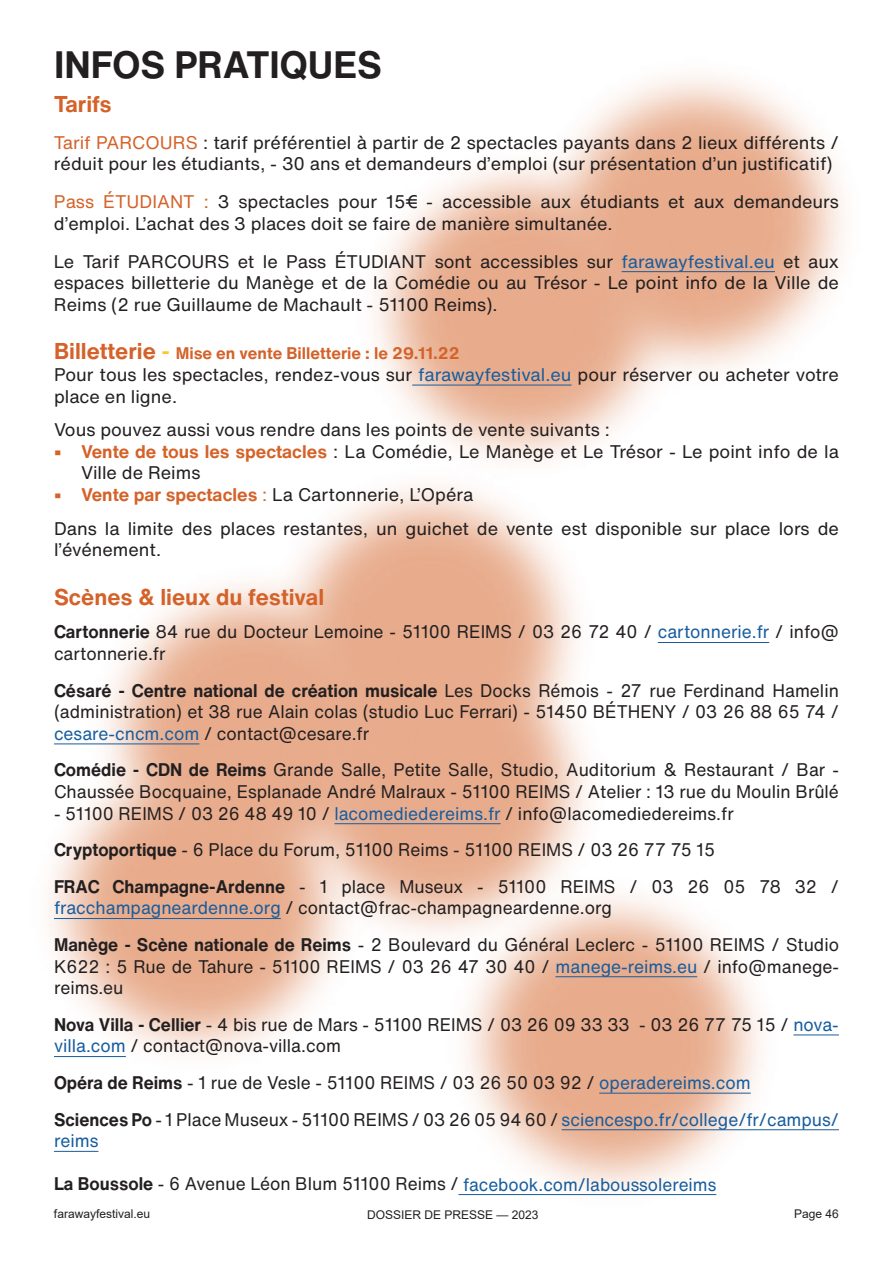
<style>
.page{position:relative;width:893px;height:1263px;background:#fff}
.page>*{position:absolute;margin:0;border:0;box-sizing:border-box;transform-origin:0 0}
.t1{font:700 37.5px "Helvetica Now Text";color:#231f20}
.t2{font:700 22.5px "Helvetica Now Text";color:#d46229}
.t3{font:18px/21.6px "Helvetica Now Text";color:#231f20;scale:.96 1}
.t4{font:18px/21.6px "Helvetica Now Text";color:#231f20}
.t5{font:18px "Helvetica Now Text";color:#175d9e;scale:.95 1}
.t6{font:18px "Helvetica Now Text";color:#175d9e;scale:.96 1}
.t7{font:700 16.5px "Helvetica Now Text";color:#d46229}
.t8{font:12px "Arial";color:#231f20}
.s1{color:#d46229}
.s2{color:#175d9e}
.s3{font-size:22.5px}
.s4{font-size:22.5px;color:#fec927}
.s5{font-weight:700;color:#d46229}
.s6{font-weight:700}
.s7{font-weight:700;color:#231f20}
.s8{color:#231f20}
</style>
<div class="page">
<img style="left:105px;top:553px;width:325px;height:355px">
<img style="left:49px;top:729px;width:325px;height:329px">
<img style="left:436px;top:865px;width:355px;height:331px">
<hr style="left:622px;top:271px;width:153px;height:1px;background:#175d9e">
<hr style="left:412px;top:385px;width:160px;height:1px;background:#175d9e">
<hr style="left:658px;top:642px;width:111px;height:1px;background:#175d9e">
<hr style="left:54px;top:743px;width:145px;height:1px;background:#175d9e">
<hr style="left:334px;top:823px;width:167px;height:1px;background:#175d9e">
<hr style="left:54px;top:918px;width:227px;height:1px;background:#175d9e">
<hr style="left:555px;top:976px;width:142px;height:1px;background:#175d9e">
<hr style="left:793px;top:1034px;width:46px;height:1px;background:#175d9e">
<hr style="left:54px;top:1056px;width:72px;height:1px;background:#175d9e">
<hr style="left:599px;top:1093px;width:152px;height:1px;background:#175d9e">
<hr style="left:562px;top:1129px;width:277px;height:1px;background:#175d9e">
<hr style="left:54px;top:1151px;width:44px;height:1px;background:#175d9e">
<hr style="left:458px;top:1194px;width:258px;height:1px;background:#175d9e">
<h1 class="t1" style="left:54px;top:37px;width:329px">INFOS PRATIQUES</h1>
<p class="t2" style="left:54px;top:87px;width:59px">Tarifs</p>
<p class="t4" style="left:54px;top:131px;width:786px"><span class="s1">Tarif PARCOURS</span> : tarif préférentiel à partir de 2 spectacles payants dans 2 lieux différents / réduit pour les étudiants, - 30 ans et demandeurs d’emploi (sur présentation d’un justificatif)</p>
<p class="t4" style="left:54px;top:190px;width:786px"><span class="s1">Pass ÉTUDIANT :</span> 3 spectacles pour 15€ - accessible aux étudiants et aux demandeurs d’emploi. L’achat des 3 places doit se faire de manière simultanée.</p>
<p class="t4" style="left:54px;top:250px;width:786px;text-align:justify">Le Tarif PARCOURS et le Pass ÉTUDIANT sont accessibles sur <span class="s2">farawayfestival.eu</span> et aux espaces billetterie du Manège et de la Comédie ou au Trésor - Le point info de la Ville de Reims (2 rue Guillaume de Machault - 51100 Reims).</p>
<p class="t7" style="left:54px;top:341px;width:407px"><span class="s3">Billetterie</span> <span class="s4">-</span> Mise en vente Billetterie : le 29.11.22</p>
<p class="t4" style="left:54px;top:363px;width:786px">Pour tous les spectacles, rendez-vous sur <span class="s2">farawayfestival.eu</span> pour réserver ou acheter votre place en ligne.</p>
<p class="t4" style="left:54px;top:418px;width:557px">Vous pouvez aussi vous rendre dans les points de vente suivants :</p>
<p class="t4" style="left:81px;top:440px;width:759px;text-indent:-27px"><span class="s5">• Vente de tous les spectacles</span> : La Comédie, Le Manège et Le Trésor - Le point info de la<br>Ville de Reims</p>
<p class="t4" style="left:54px;top:477px;width:786px;line-height:33.6px"><span class="s5">• Vente par spectacles</span> <span class="s1">:</span> La Cartonnerie, L’Opéra<br>Dans la limite des places restantes, un guichet de vente est disponible sur place lors de</p>
<p class="t4" style="left:54px;top:539px;width:109px">l’événement.</p>
<p class="t2" style="left:54px;top:580px;width:272px">Scènes &amp; lieux du festival</p>
<p class="t3" style="left:54px;top:621px;width:819px"><span class="s6">Cartonnerie</span> 84 rue du Docteur Lemoine - 51100 REIMS / 03 26 72 40 / <span class="s2">cartonnerie.fr</span> / info@ cartonnerie.fr</p>
<p class="t3" style="left:54px;top:679px;width:819px;text-align:justify"><span class="s6">Césaré - Centre national de création musicale</span> Les Docks Rémois - 27 rue Ferdinand Hamelin (administration) et 38 rue Alain colas (studio Luc Ferrari) - 51450 BÉTHENY / 03 26 88 65 74 / <span class="s2">cesare-cncm.com</span> / contact@cesare.fr</p>
<p class="t3" style="left:54px;top:759px;width:819px"><span class="s6">Comédie - CDN de Reims</span> Grande Salle, Petite Salle, Studio, Auditorium &amp; Restaurant / Bar -<br>Chaussée Bocquaine, Esplanade André Malraux - 51100 REIMS / Atelier : 13 rue du Moulin Brûlé</p>
<p class="t3" style="left:54px;top:794px;width:819px;line-height:36.6px">- 51100 REIMS / 03 26 48 49 10 / <span class="s2">lacomediedereims.fr</span> / info@lacomediedereims.fr<br><span class="s6">Cryptoportique</span> - 6 Place du Forum, 51100 Reims - 51100 REIMS / 03 26 77 75 15<br><span class="s6">FRAC Champagne-Ardenne</span> - 1 place Museux - 51100 REIMS / 03 26 05 78 32 /</p>
<p class="t3" style="left:54px;top:889px;width:819px;line-height:36.6px"><span class="s2">fracchampagneardenne.org</span> / contact@frac-champagneardenne.org<br><span class="s6">Manège - Scène nationale de Reims</span> - 2 Boulevard du Général Leclerc - 51100 REIMS / Studio</p>
<p class="t3" style="left:54px;top:955px;width:819px">K622 : 5 Rue de Tahure - 51100 REIMS / 03 26 47 30 40 / <span class="s2">manege-reims.eu</span> / info@manege&shy;reims.eu</p>
<p class="t3" style="left:54px;top:1013px;width:819px"><span class="s6">Nova Villa - Cellier</span> - 4 bis rue de Mars - 51100 REIMS / 03 26 09 33 33 - 03 26 77 75 15 / <span class="s2">nova&shy;villa.com</span> / contact@nova-villa.com</p>
<p class="t3" style="left:54px;top:1064px;width:819px;line-height:36.6px"><span class="s6">Opéra de Reims</span> - 1 rue de Vesle - 51100 REIMS / 03 26 50 03 92 / <span class="s2">operadereims.com<br></span><span class="s6">Sciences Po</span> - 1 Place Museux - 51100 REIMS / 03 26 05 94 60 / <span class="s2">sciencespo.fr/college/fr/campus/</span></p>
<p class="t6" style="left:54px;top:1127px;width:48px">reims</p>
<p class="t5" style="left:54px;top:1170px;width:699px"><span class="s7">La Boussole</span> <span class="s8">- 6 Avenue Léon Blum 51100 Reims /</span> facebook.com/laboussolereims</p>
<p class="t8" style="left:54px;top:1205px;width:98px">farawayfestival.eu</p>
<p class="t8" style="left:367px;top:1206px;width:173px">DOSSIER DE PRESSE — 2023</p>
<p class="t8" style="left:794px;top:1205px;width:46px">Page 46</p>
</div>
